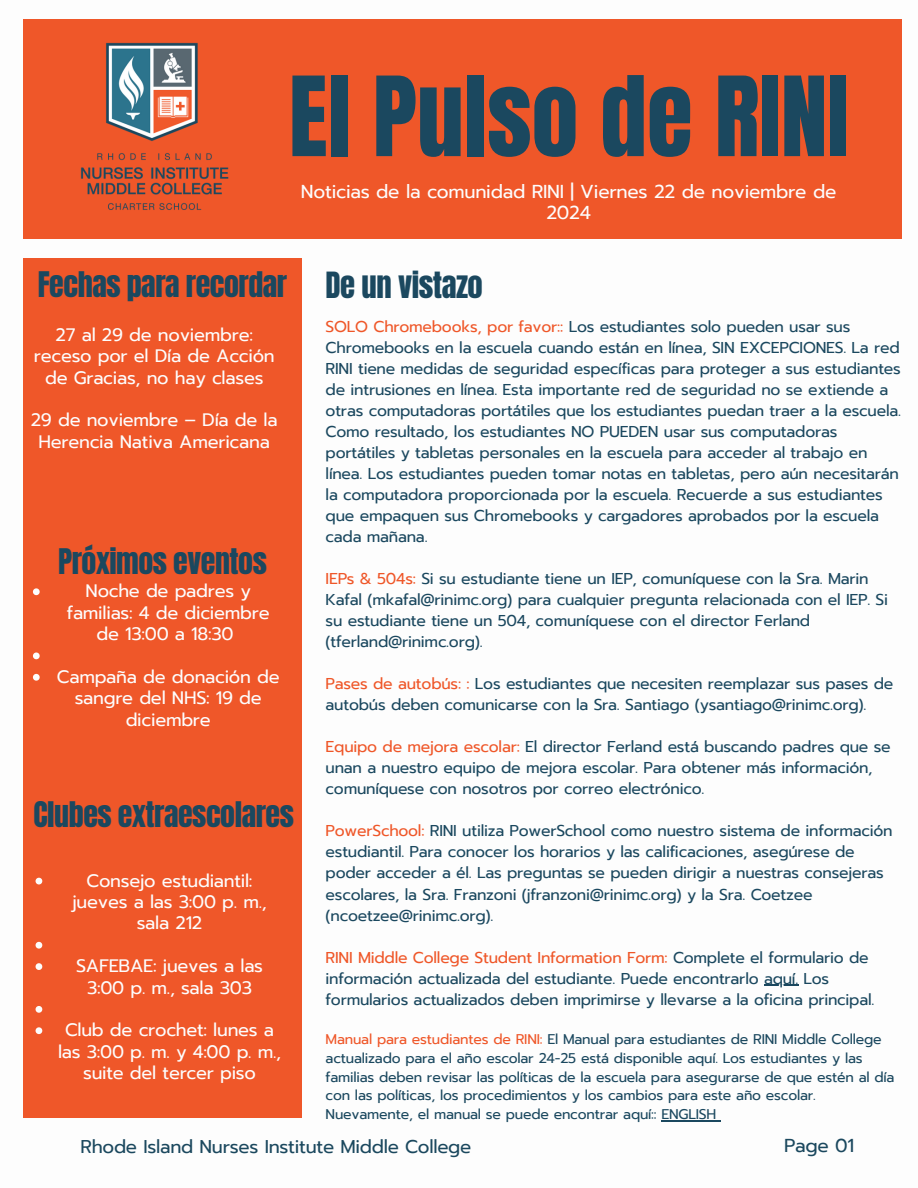
<style>
.page{position:relative;width:918px;height:1188px;background:#fff}
.page>*{position:absolute;margin:0;border:0;box-sizing:border-box;transform-origin:0 0}
.t1{font:93.9px "Anton";color:#1b485f}
.t2{font:30.75px "Anton";letter-spacing:-.015em;color:#1b485f}
.t3{font:30px "Anton";letter-spacing:-.015em;color:#1b485f}
.t4{font:18.75px/21.3px "Prompt";letter-spacing:-.015em;color:#fdfdfd;text-align:center}
.t5{font:18.75px "Prompt";letter-spacing:-.015em;color:#1b485e}
.t6{font:18.45px "Prompt";letter-spacing:-.015em;color:#1b485e}
.t7{font:18px/21.3px "Prompt";letter-spacing:-.015em;color:#fdfdfd;text-align:center}
.t8{font:15.75px/21px "Prompt";letter-spacing:-.015em;color:#1b485f}
.t9{font:13.95px/18.8px "Prompt";letter-spacing:-.015em;color:#1b485f}
.s1{color:#ef5729}
</style>
<div class="page">
<div style="left:23px;top:258px;width:279px;height:860px;background:#ef5729"></div>
<div style="left:23px;top:19px;width:879px;height:219px;background:#ef5729"></div>
<img style="left:80px;top:42px;width:149px;height:168px">
<hr style="left:764px;top:985px;width:34px;height:1px;background:#1b485f">
<hr style="left:661px;top:1120px;width:55px;height:1px;background:#1b485f">
<svg style="left:36px;top:878px;width:6px;height:6px"></svg>
<svg style="left:36px;top:942px;width:6px;height:7px"></svg>
<svg style="left:36px;top:963px;width:6px;height:7px"></svg>
<svg style="left:36px;top:1006px;width:6px;height:7px"></svg>
<svg style="left:36px;top:1027px;width:6px;height:7px"></svg>
<svg style="left:33px;top:588px;width:7px;height:7px"></svg>
<svg style="left:33px;top:653px;width:7px;height:6px"></svg>
<svg style="left:33px;top:674px;width:7px;height:7px"></svg>
<h1 class="t1" style="left:289px;top:49px;width:561px">El Pulso de RINI</h1>
<h3 class="t4" style="left:301px;top:181px;width:537px">Noticias de la comunidad RINI | Viernes 22 de noviembre de<br>2024</h3>
<h2 class="t3" style="left:38px;top:263px;width:251px">Fechas para recordar</h2>
<h4 class="t7" style="left:34px;top:324px;width:242px">27 al 29 de noviembre: receso por el Día de Acción de Gracias, no hay clases</h4>
<h4 class="t7" style="left:31px;top:410px;width:248px">29 de noviembre – Día de la<br>Herencia Nativa Americana</h4>
<h4 class="t3" style="left:58px;top:540px;width:210px">Próximos eventos</h4>
<h3 class="t7" style="left:67px;top:581px;width:204px">Noche de padres y familias: 4 de diciembre de 13:00 a 18:30</h3>
<p class="t7" style="left:57px;top:666px;width:224px">Campaña de donación de sangre del NHS: 19 de diciembre</p>
<h4 class="t3" style="left:34px;top:793px;width:262px">Clubes extraescolares</h4>
<h4 class="t7" style="left:72px;top:870px;width:196px">Consejo estudiantil: jueves a las 3:00 p. m., sala 212</h4>
<p class="t7" style="left:76px;top:956px;width:189px">SAFEBAE: jueves a las<br>3:00 p. m., sala 303</p>
<h3 class="t7" style="left:58px;top:1020px;width:225px">Club de crochet: lunes a las 3:00 p. m. y 4:00 p. m., suite del tercer piso</h3>
<h2 class="t2" style="left:326px;top:263px;width:159px">De un vistazo</h2>
<p class="t8" style="left:326px;top:316px;width:577px"><span class="s1">SOLO Chromebooks, por favor::</span> Los estudiantes solo pueden usar sus Chromebooks en la escuela cuando están en línea, SIN EXCEPCIONES. La red RINI tiene medidas de seguridad específicas para proteger a sus estudiantes de intrusiones en línea. Esta importante red de seguridad no se extiende a otras computadoras portátiles que los estudiantes puedan traer a la escuela.<br>Como resultado, los estudiantes NO PUEDEN usar sus computadoras portátiles y tabletas personales en la escuela para acceder al trabajo en línea. Los estudiantes pueden tomar notas en tabletas, pero aún necesitarán la computadora proporcionada por la escuela. Recuerde a sus estudiantes que empaquen sus Chromebooks y cargadores aprobados por la escuela cada mañana.</p>
<p class="t8" style="left:326px;top:568px;width:564px"><span class="s1">IEPs &amp; 504s:</span> Si su estudiante tiene un IEP, comuníquese con la Sra. Marin Kafal (mkafal@rinimc.org) para cualquier pregunta relacionada con el IEP. Si su estudiante tiene un 504, comuníquese con el director Ferland (tferland@rinimc.org).</p>
<h2 class="t8" style="left:326px;top:673px;width:569px"><span class="s1">Pases de autobús: :</span> Los estudiantes que necesiten reemplazar sus pases de autobús deben comunicarse con la Sra. Santiago (ysantiago@rinimc.org).</h2>
<p class="t8" style="left:326px;top:737px;width:567px"><span class="s1">Equipo de mejora escolar:</span> El director Ferland está buscando padres que se unan a nuestro equipo de mejora escolar. Para obtener más información, comuníquese con nosotros por correo electrónico.</p>
<p class="t8" style="left:326px;top:821px;width:568px"><span class="s1">PowerSchool:</span> RINI utiliza PowerSchool como nuestro sistema de información estudiantil. Para conocer los horarios y las calificaciones, asegúrese de poder acceder a él. Las preguntas se pueden dirigir a nuestras consejeras escolares, la Sra. Franzoni (jfranzoni@rinimc.org) y la Sra. Coetzee (ncoetzee@rinimc.org).</p>
<p class="t8" style="left:326px;top:947px;width:545px"><span class="s1">RINI Middle College Student Information Form:</span> Complete el formulario de información actualizada del estudiante. Puede encontrarlo aquí. Los</p>
<h2 class="t8" style="left:326px;top:989px;width:550px">formularios actualizados deben imprimirse y llevarse a la oficina principal.</h2>
<h2 class="t9" style="left:326px;top:1030px;width:558px"><span class="s1">Manual para estudiantes de RINI:</span> El Manual para estudiantes de RINI Middle College actualizado para el año escolar 24-25 está disponible aquí. Los estudiantes y las</h2>
<h4 class="t9" style="left:326px;top:1068px;width:570px">familias deben revisar las políticas de la escuela para asegurarse de que estén al día con las políticas, los procedimientos y los cambios para este año escolar.<br>Nuevamente, el manual se puede encontrar aquí:: ENGLISH</h4>
<h3 class="t6" style="left:81px;top:1133px;width:392px">Rhode Island Nurses Institute Middle College</h3>
<h3 class="t5" style="left:784px;top:1132px;width:72px">Page 01</h3>
</div>
